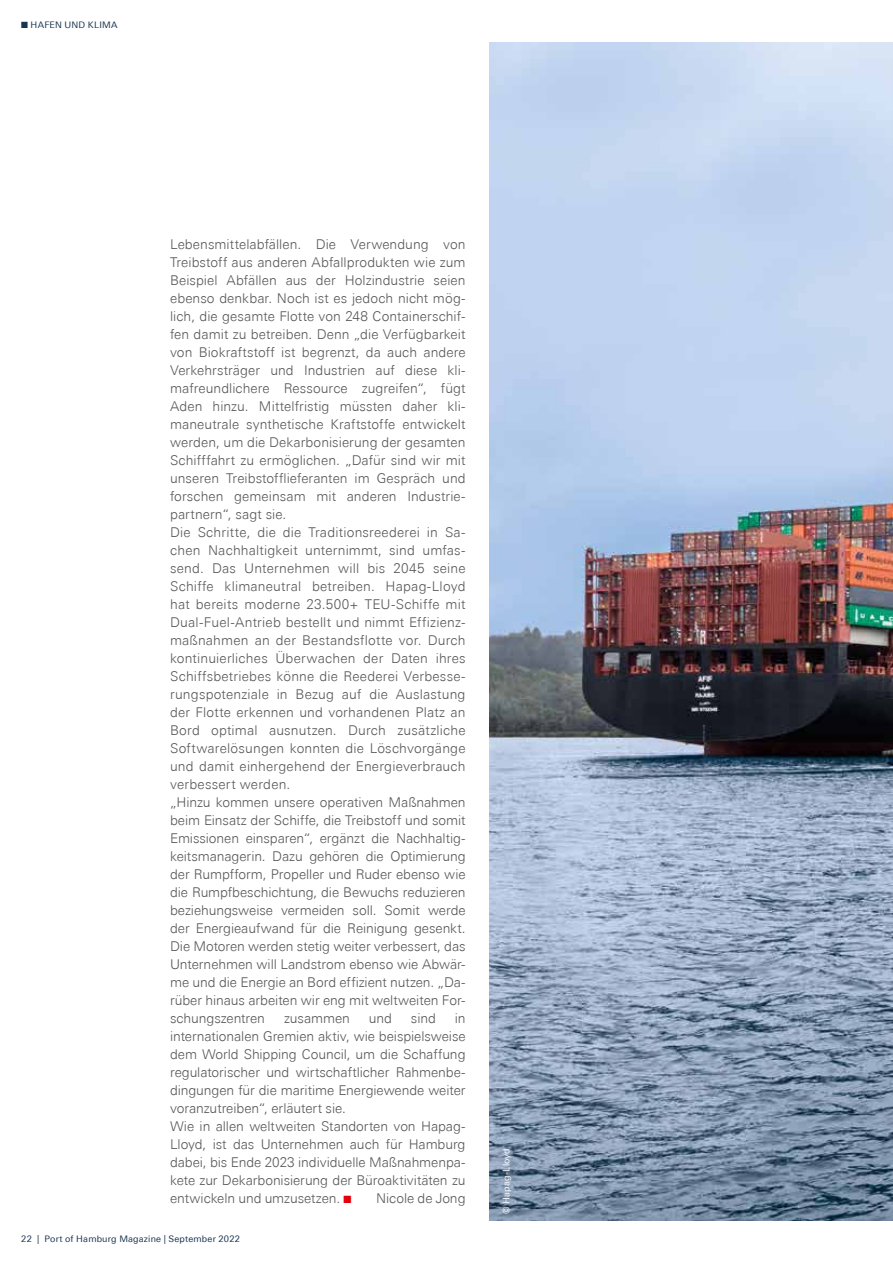
<style>
.page{position:relative;width:893px;height:1263px;background:#fff}
.page>*{position:absolute;margin:0;border:0;box-sizing:border-box;transform-origin:0 0}
.t1{font:300 13.5px/18px "Univers Next Pro";color:#565655}
.t2{font:9px "Univers Next Pro";letter-spacing:.02em;color:#1a3553}
.t3{font:9px "Univers Next Pro";letter-spacing:.015em;color:#fff}
.s1{color:#e3000b}
</style>
<div class="page">
<img style="left:489px;top:43px;width:404px;height:1177px">
<p class="t2" style="left:21px;top:20px;width:98px">■ HAFEN UND KLIMA</p>
<p class="t1" style="left:170px;top:235px;width:297px">Lebensmittelabfällen. Die Verwendung von Treibstoff aus anderen Abfallprodukten wie zum Beispiel Abfällen aus der Holzindustrie seien ebenso denkbar. Noch ist es jedoch nicht mög&shy;lich, die gesamte Flotte von 248 Containerschif&shy;fen damit zu betreiben. Denn „die Verfügbarkeit von Biokraftstoff ist begrenzt, da auch andere Verkehrsträger und Industrien auf diese kli&shy;mafreundlichere Ressource zugreifen“, fügt Aden hinzu. Mittelfristig müssten daher kli&shy;maneutrale synthetische Kraftstoffe entwickelt werden, um die Dekarbonisierung der gesamten Schifffahrt zu ermöglichen. „Dafür sind wir mit unseren Treibstofflieferanten im Gespräch und forschen gemeinsam mit anderen Industrie&shy;partnern“, sagt sie.<br>Die Schritte, die die Traditionsreederei in Sa&shy;chen Nachhaltigkeit unternimmt, sind umfas&shy;send. Das Unternehmen will bis 2045 seine Schiffe klimaneutral betreiben. Hapag-Lloyd hat bereits moderne 23.500+ TEU-Schiffe mit Dual-Fuel-Antrieb bestellt und nimmt Effizienz&shy;maßnahmen an der Bestandsflotte vor. Durch kontinuierliches Überwachen der Daten ihres Schiffsbetriebes könne die Reederei Verbesse&shy;rungspotenziale in Bezug auf die Auslastung der Flotte erkennen und vorhandenen Platz an Bord optimal ausnutzen. Durch zusätzliche Softwarelösungen konnten die Löschvorgänge und damit einhergehend der Energieverbrauch verbessert werden.<br>„Hinzu kommen unsere operativen Maßnahmen beim Einsatz der Schiffe, die Treibstoff und somit Emissionen einsparen“, ergänzt die Nachhaltig&shy;keitsmanagerin. Dazu gehören die Optimierung der Rumpfform, Propeller und Ruder ebenso wie die Rumpfbeschichtung, die Bewuchs reduzieren beziehungsweise vermeiden soll. Somit werde der Energieaufwand für die Reinigung gesenkt.<br>Die Motoren werden stetig weiter verbessert, das Unternehmen will Landstrom ebenso wie Abwär&shy;me und die Energie an Bord effizient nutzen. „Da&shy;rüber hinaus arbeiten wir eng mit weltweiten For&shy;schungszentren</p>
<p class="t1" style="left:170px;top:1009px;width:297px;text-indent:285px">in internationalen Gremien aktiv, wie beispielsweise dem World Shipping Council, um die Schaffung regulatorischer und wirtschaftlicher Rahmenbe&shy;dingungen für die maritime Energiewende weiter voranzutreiben“, erläutert sie.<br>Wie in allen weltweiten Standorten von Hapag-Lloyd, ist das Unternehmen auch für Hamburg dabei, bis Ende 2023 individuelle Maßnahmenpa&shy;kete zur Dekarbonisierung der Büroaktivitäten zu entwickeln und umzusetzen. <span class="s1">■</span></p>
<p class="t1" style="left:284px;top:1009px;width:67px">zusammen</p>
<p class="t1" style="left:369px;top:1009px;width:25px">und</p>
<p class="t1" style="left:411px;top:1009px;width:26px">sind</p>
<p class="t1" style="left:376px;top:1189px;width:91px">Nicole de Jong</p>
<p class="t2" style="left:21px;top:1233px;width:220px">22 | Port of Hamburg Magazine | September 2022</p>
<p class="t3" style="left:501px;top:1214px;width:67px;rotate:-90deg">© Hapag-Lloyd</p>
</div>
